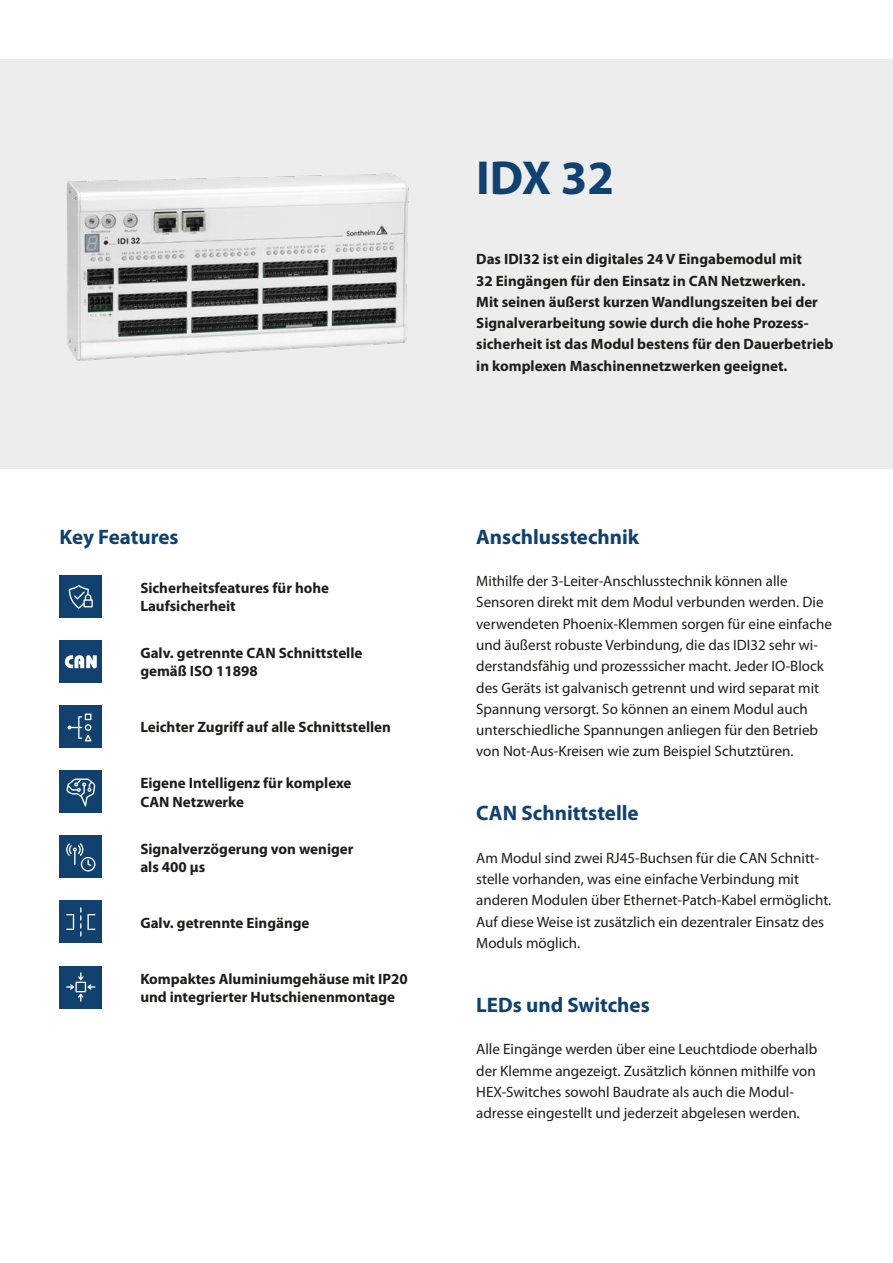
<style>
.page{position:relative;width:893px;height:1263px;background:#fff}
.page>*{position:absolute;margin:0;border:0;box-sizing:border-box;transform-origin:0 0}
.t1{font:700 48px "Myriad Pro";color:#10416f}
.t2{font:700 21px "Myriad Pro";color:#10416f}
.t3{font:15px/21.3px "Myriad Pro";color:#1d1d1b}
.t4{font:700 15px/21.3px "Myriad Pro";color:#1d1d1b}
</style>
<div class="page">
<div style="left:0;top:59px;width:893px;height:410px;background:#ededed"></div>
<img style="left:66px;top:173px;width:343px;height:188px">
<div style="left:60px;top:640px;width:42px;height:43px;background:#10416f"></div>
<svg style="left:64px;top:655px;width:33px;height:14px"></svg>
<div style="left:60px;top:901px;width:42px;height:42px;background:#10416f"></div>
<svg style="left:66px;top:907px;width:29px;height:29px"></svg>
<div style="left:60px;top:836px;width:42px;height:42px;background:#10416f"></div>
<svg style="left:66px;top:843px;width:29px;height:28px"></svg>
<div style="left:60px;top:575px;width:42px;height:43px;background:#10416f"></div>
<svg style="left:69px;top:585px;width:24px;height:24px"></svg>
<div style="left:60px;top:705px;width:42px;height:43px;background:#10416f"></div>
<svg style="left:67px;top:713px;width:24px;height:28px"></svg>
<div style="left:60px;top:770px;width:42px;height:43px;background:#10416f"></div>
<svg style="left:66px;top:778px;width:29px;height:28px"></svg>
<div style="left:60px;top:966px;width:42px;height:42px;background:#10416f"></div>
<svg style="left:66px;top:972px;width:29px;height:30px"></svg>
<h1 class="t1" style="left:476px;top:146px;width:139px">IDX 32</h1>
<p class="t4" style="left:476px;top:248px;width:359px">Das IDI32 ist ein digitales 24 V Eingabemodul mit<br>32 Eingängen für den Einsatz in CAN Netzwerken.<br>Mit seinen äußerst kurzen Wandlungszeiten bei der Signalverarbeitung sowie durch die hohe Prozess&shy;sicherheit ist das Modul bestens für den Dauerbetrieb in komplexen Maschinennetzwerken geeignet.</p>
<h2 class="t2" style="left:60px;top:523px;width:121px">Key Features</h2>
<h2 class="t2" style="left:476px;top:523px;width:164px">Anschlusstechnik</h2>
<p class="t3" style="left:476px;top:570px;width:357px">Mithilfe der 3-Leiter-Anschlusstechnik können alle Sensoren direkt mit dem Modul verbunden werden. Die verwendeten Phoenix-Klemmen sorgen für eine einfache und äußerst robuste Verbindung, die das IDI32 sehr wi&shy;derstandsfähig und prozesssicher macht. Jeder IO-Block des Geräts ist galvanisch getrennt und wird separat mit Spannung versorgt. So können an einem Modul auch unterschiedliche Spannungen anliegen für den Betrieb von Not-Aus-Kreisen wie zum Beispiel Schutztüren.</p>
<p class="t4" style="left:140px;top:579px;width:190px;line-height:18px">Sicherheitsfeatures für hohe<br>Laufsicherheit</p>
<p class="t4" style="left:140px;top:644px;width:224px;line-height:18px">Galv. getrennte CAN Schnittstelle gemäß ISO 11898</p>
<p class="t4" style="left:140px;top:716px;width:252px">Leichter Zugriff auf alle Schnittstellen</p>
<p class="t4" style="left:140px;top:774px;width:213px;line-height:18px">Eigene Intelligenz für komplexe<br>CAN Netzwerke</p>
<p class="t4" style="left:140px;top:839px;width:215px;line-height:18px">Signalverzögerung von weniger als 400 μs</p>
<p class="t4" style="left:140px;top:911px;width:171px">Galv. getrennte Eingänge</p>
<p class="t4" style="left:140px;top:969px;width:269px;line-height:18px">Kompaktes Aluminiumgehäuse mit IP20 und integrierter Hutschienenmontage</p>
<h2 class="t2" style="left:476px;top:799px;width:164px">CAN Schnittstelle</h2>
<p class="t3" style="left:476px;top:847px;width:357px">Am Modul sind zwei RJ45-Buchsen für die CAN Schnitt&shy;stelle vorhanden, was eine einfache Verbindung mit anderen Modulen über Ethernet-Patch-Kabel ermöglicht.<br>Auf diese Weise ist zusätzlich ein dezentraler Einsatz des Moduls möglich.</p>
<h2 class="t2" style="left:476px;top:991px;width:175px">LEDs und Switches</h2>
<p class="t3" style="left:476px;top:1038px;width:342px">Alle Eingänge werden über eine Leuchtdiode oberhalb der Klemme angezeigt. Zusätzlich können mithilfe von HEX-Switches sowohl Baudrate als auch die Modul&shy;adresse eingestellt und jederzeit abgelesen werden.</p>
</div>
